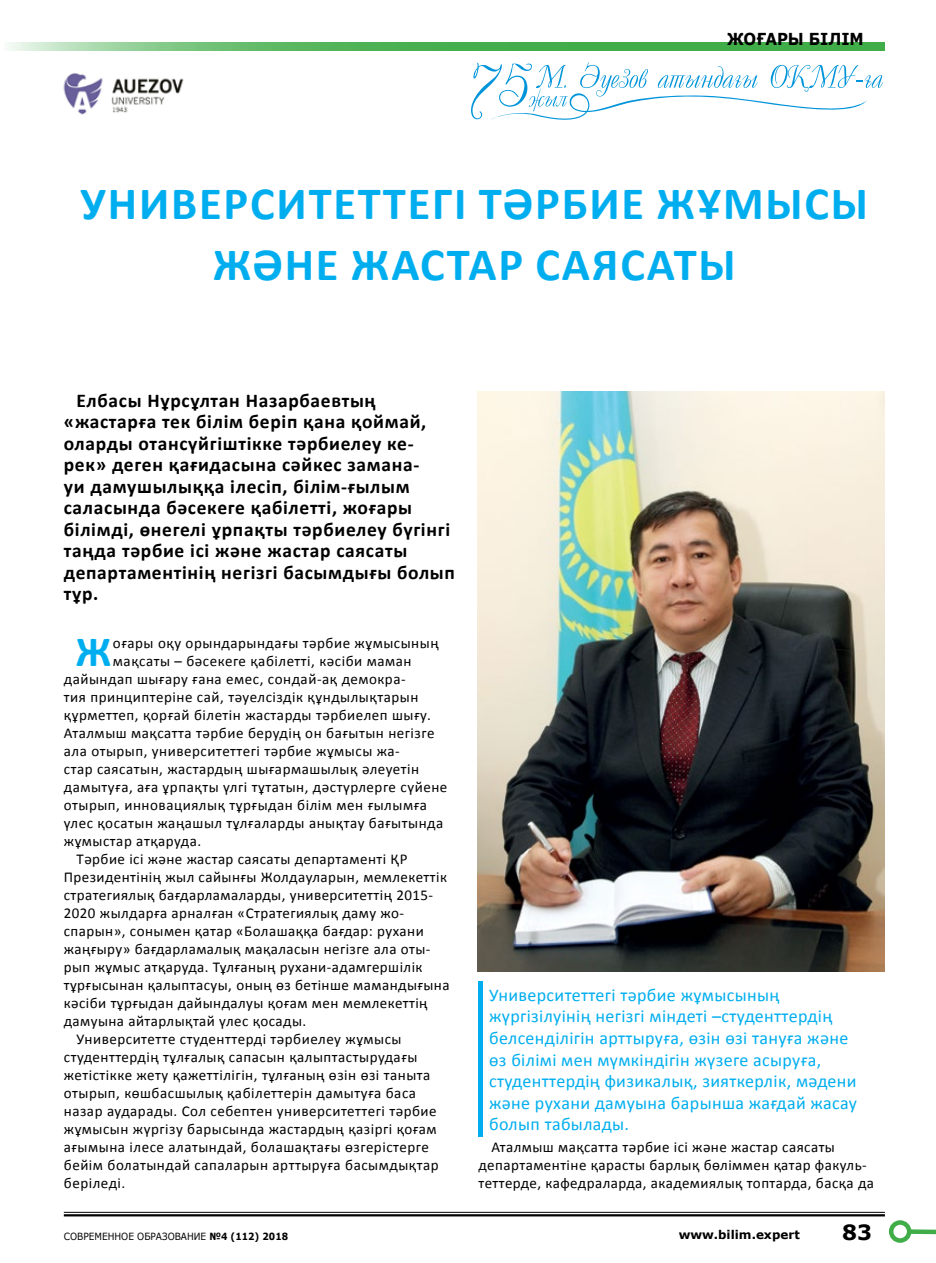
<style>
.page{position:relative;width:936px;height:1263px;background:#fff}
.page>*{position:absolute;margin:0;border:0;box-sizing:border-box;transform-origin:0 0}
.t1{font:700 46.5px/61.5px "Calibri";letter-spacing:.04em;color:#00aeef;text-align:center}
.t2{font:700 43.35px "Calibri";color:#00aeef}
.t3{font:700 21px "Verdana";color:#000}
.t4{font:700 19.5px/21.5px "Calibri";letter-spacing:.035em;color:#000}
.t5{font:18px/21.6px "Calibri";letter-spacing:.02em;color:#00aeef}
.t6{font:700 16.5px "Verdana";letter-spacing:-.005em;color:#000;scale:.91 1}
.t7{font:15px/18px "Calibri";letter-spacing:.03em;color:#000}
.t8{font:700 12px "Verdana";color:#000}
.t9{font:9.9px "Verdana";color:#000;scale:.91 1}
.s1{font-weight:700}
</style>
<div class="page">
<div style="left:478px;top:981px;width:5px;height:155px;background:#00aeef"></div>
<img style="left:477px;top:391px;width:407px;height:581px">
<hr style="left:64px;top:1212px;width:820px;height:1px;background:#000">
<hr style="left:64px;top:1214px;width:820px;height:2px;background:#000">
<svg style="left:8px;top:43px;width:876px;height:8px;background:#5eb965"></svg>
<div style="left:909px;top:1229px;width:26px;height:5px;background:#41ad49"></div>
<div style="left:888px;top:1220px;width:23px;height:23px;border:4px solid #41ad49;border-radius:50%"></div>
<svg style="left:471px;top:62px;width:413px;height:58px"></svg>
<img style="left:63px;top:73px;width:121px;height:42px">
<p class="t6" style="left:727px;top:27px;width:152px">ЖОҒАРЫ БIЛIМ</p>
<h1 class="t1" style="left:81px;top:173px;width:789px">УНИВЕРСИТЕТТЕГІ ТӘРБИЕ ЖҰМЫСЫ<br>ЖӘНЕ ЖАСТАР САЯСАТЫ</h1>
<p class="t4" style="left:64px;top:390px;width:392px;text-indent:13px">Елбасы Нұрсұлтан Назарбаевтың «жастарға тек білім беріп қана қоймай, оларды отансүйгіштікке тәрбиелеу ке&shy;рек» деген қағидасына сәйкес замана-<br>уи дамушылыққа ілесіп, білім-ғылым саласында бәсекеге қабілетті, жоғары білімді, өнегелі ұрпақты тәрбиелеу бүгінгі таңда тәрбие ісі және жастар саясаты департаментінің негізгі басымдығы болып тұр.</p>
<h2 class="t2" style="left:75px;top:624px;width:38px">Ж</h2>
<p class="t7" style="left:113px;top:634px;width:327px">оғары оқу орындарындағы тәрбие жұмысының</p>
<p class="t7" style="left:113px;top:652px;width:300px">мақсаты – бәсекеге қабілетті, кәсіби маман</p>
<p class="t7" style="left:64px;top:670px;width:343px">дайындап шығару ғана емес, сондай-ақ демокра-</p>
<p class="t7" style="left:64px;top:688px;width:356px">тия принциптеріне сай, тәуелсіздік құндылықтарын</p>
<p class="t7" style="left:64px;top:706px;width:368px">құрметтеп, қорғай білетін жастарды тәрбиелеп шығу.</p>
<p class="t7" style="left:64px;top:724px;width:372px">Аталмыш мақсатта тәрбие берудің он бағытын негізге</p>
<p class="t7" style="left:64px;top:742px;width:337px">ала отырып, университеттегі тәрбие жұмысы жа-</p>
<p class="t7" style="left:64px;top:760px;width:357px">стар саясатын, жастардың шығармашылық әлеуетін</p>
<p class="t7" style="left:64px;top:778px;width:385px">дамытуға, аға ұрпақты үлгі тұтатын, дәстүрлерге сүйене</p>
<p class="t7" style="left:64px;top:796px;width:364px">отырып, инновациялық тұрғыдан білім мен ғылымға</p>
<p class="t7" style="left:64px;top:814px;width:381px">үлес қосатын жаңашыл тұлғаларды анықтау бағытында</p>
<p class="t7" style="left:64px;top:832px;width:139px">жұмыстар атқаруда.</p>
<p class="t7" style="left:77px;top:850px;width:332px">Тәрбие ісі және жастар саясаты департаменті ҚР</p>
<p class="t7" style="left:64px;top:868px;width:384px">Президентінің жыл сайынғы Жолдауларын, мемлекеттік</p>
<p class="t7" style="left:64px;top:886px;width:371px">стратегиялық бағдарламаларды, университеттің 2015-</p>
<p class="t7" style="left:64px;top:904px;width:342px">2020 жылдарға арналған «Стратегиялық даму жо-</p>
<p class="t7" style="left:64px;top:922px;width:361px">спарын», сонымен қатар «Болашаққа бағдар: рухани</p>
<p class="t7" style="left:64px;top:940px;width:368px">жаңғыру» бағдарламалық мақаласын негізге ала оты-</p>
<p class="t7" style="left:64px;top:958px;width:360px">рып жұмыс атқаруда. Тұлғаның рухани-адамгершілік</p>
<p class="t7" style="left:64px;top:976px;width:387px">тұрғысынан қалыптасуы, оның өз бетінше мамандығына</p>
<p class="t7" style="left:64px;top:994px;width:365px">кәсіби тұрғыдан дайындалуы қоғам мен мемлекеттің</p>
<p class="t7" style="left:64px;top:1012px;width:244px">дамуына айтарлықтай үлес қосады.</p>
<p class="t7" style="left:77px;top:1030px;width:326px">Университетте студенттерді тәрбиелеу жұмысы</p>
<p class="t7" style="left:64px;top:1048px;width:355px">студенттердің тұлғалық сапасын қалыптастырудағы</p>
<p class="t7" style="left:64px;top:1066px;width:368px">жетістікке жету қажеттілігін, тұлғаның өзін өзі таныта</p>
<p class="t7" style="left:64px;top:1084px;width:354px">отырып, көшбасшылық қабілеттерін дамытуға баса</p>
<p class="t7" style="left:64px;top:1102px;width:374px">назар аударады. Сол себептен университеттегі тәрбие</p>
<p class="t7" style="left:64px;top:1120px;width:374px">жұмысын жүргізу барысында жастардың қазіргі қоғам</p>
<p class="t7" style="left:64px;top:1138px;width:366px">ағымына ілесе алатындай, болашақтағы өзгерістерге</p>
<p class="t7" style="left:64px;top:1156px;width:376px">бейім болатындай сапаларын арттыруға басымдықтар</p>
<p class="t7" style="left:64px;top:1174px;width:63px">беріледі.</p>
<p class="t5" style="left:489px;top:984px;width:369px">Университеттегі тәрбие жұмысының жүргізілуінің негізгі міндеті –студенттердің белсенділігін арттыруға, өзін өзі тануға және өз білімі мен мүмкіндігін жүзеге асыруға, студенттердің физикалық, зияткерлік, мәдени және рухани дамуына барынша жағдай жасау болып табылады.</p>
<p class="t7" style="left:478px;top:1138px;width:397px;text-indent:13px">Аталмыш мақсатта тәрбие ісі және жастар саясаты департаментіне қарасты барлық бөліммен қатар факуль&shy;теттерде, кафедраларда, академиялық топтарда, басқа да</p>
<p class="t9" style="left:64px;top:1229px;width:248px">СОВРЕМЕННОЕ ОБРАЗОВАНИЕ <span class="s1">№4 (112) 2018</span></p>
<p class="t8" style="left:678px;top:1226px;width:123px">www.bilim.expert</p>
<h3 class="t3" style="left:842px;top:1217px;width:31px">83</h3>
</div>
